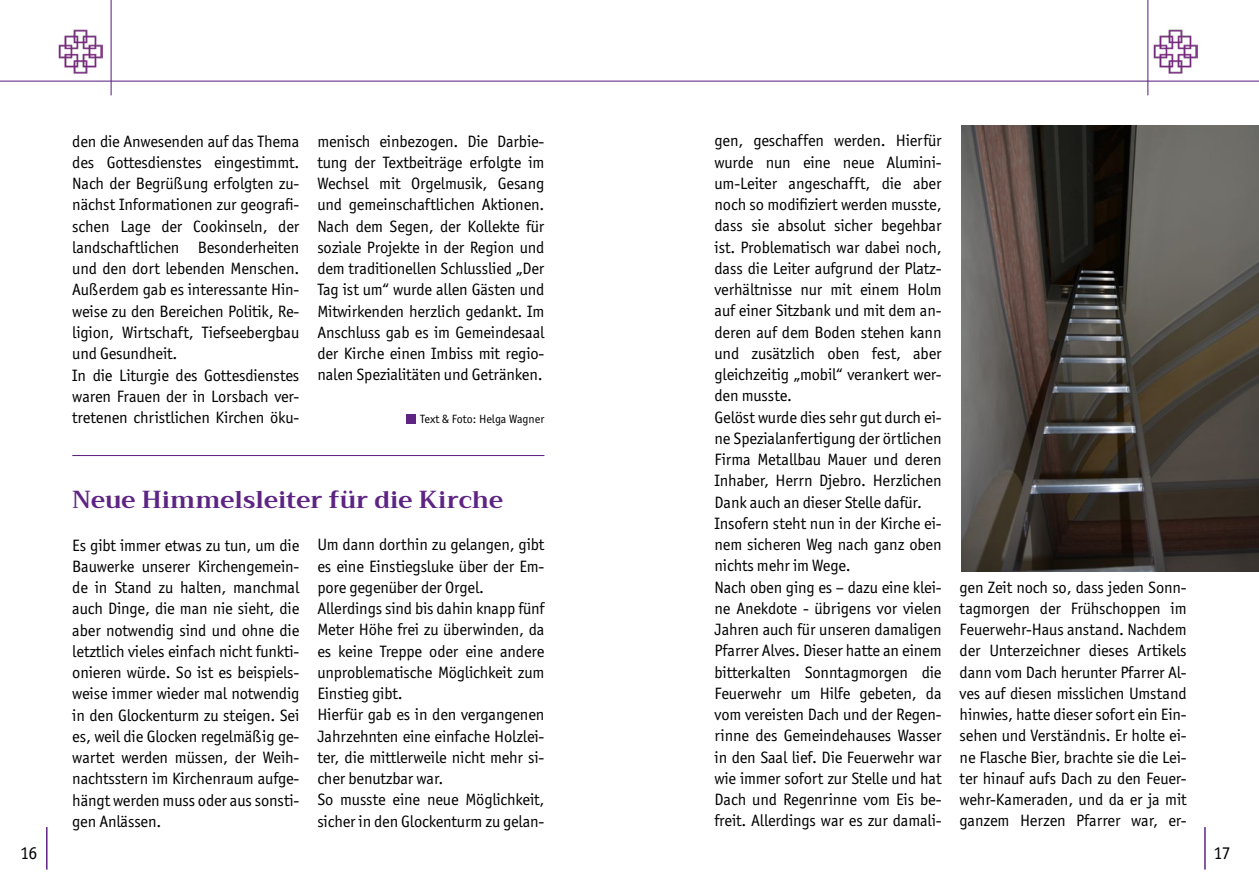
<style>
.page{position:relative;width:1259px;height:893px;background:#fff}
.page>*{position:absolute;margin:0;border:0;box-sizing:border-box;transform-origin:0 0}
.t1{font:700 24px "Trirong";color:#5e2483}
.t2{font:18px "Officina Sans ITC Std";color:#000}
.t3{font:16.5px/21.3px "Officina Sans ITC Std";letter-spacing:-.01em;color:#000}
.t4{font:12px "Officina Sans ITC Std";color:#000}
</style>
<div class="page">
<hr style="left:0;top:81px;width:1259px;height:1px;background:#5e2483">
<hr style="left:111px;top:0;width:1px;height:95px;background:#5e2483">
<hr style="left:1147px;top:0;width:1px;height:95px;background:#5e2483">
<img style="left:1153px;top:30px;width:44px;height:43px">
<img style="left:59px;top:30px;width:43px;height:43px">
<hr style="left:46px;top:827px;width:2px;height:43px;background:#5e2483">
<hr style="left:1204px;top:827px;width:1px;height:43px;background:#5e2483">
<div style="left:406px;top:414px;width:9px;height:9px;background:#5e2483"></div>
<hr style="left:72px;top:455px;width:472px;height:1px;background:#5e2483">
<img style="left:961px;top:125px;width:298px;height:447px">
<p class="t3" style="left:72px;top:130px;width:228px">den die Anwesenden auf das Thema des Gottesdienstes eingestimmt.<br>Nach der Begrüßung erfolgten zu&shy;nächst Informationen zur geografi&shy;schen Lage der Cookinseln, der landschaftlichen Besonderheiten und den dort lebenden Menschen.<br>Außerdem gab es interessante Hin&shy;weise zu den Bereichen Politik, Re&shy;ligion, Wirtschaft, Tiefseebergbau und Gesundheit.<br>In die Liturgie des Gottesdienstes waren Frauen der in Lorsbach ver&shy;tretenen christlichen Kirchen öku-</p>
<p class="t3" style="left:317px;top:130px;width:229px;text-align:justify">menisch einbezogen. Die Darbie&shy;tung der Textbeiträge erfolgte im Wechsel mit Orgelmusik, Gesang und gemeinschaftlichen Aktionen.<br>Nach dem Segen, der Kollekte für soziale Projekte in der Region und dem traditionellen Schlusslied „Der Tag ist um“ wurde allen Gästen und Mitwirkenden herzlich gedankt. Im Anschluss gab es im Gemeindesaal der Kirche einen Imbiss mit regio&shy;nalen Spezialitäten und Getränken.</p>
<p class="t4" style="left:420px;top:412px;width:126px">Text &amp; Foto: Helga Wagner</p>
<h1 class="t1" style="left:72px;top:480px;width:432px">Neue Himmelsleiter für die Kirche</h1>
<p class="t3" style="left:72px;top:534px;width:229px;text-align:justify">Es gibt immer etwas zu tun, um die Bauwerke unserer Kirchengemein&shy;de in Stand zu halten, manchmal auch Dinge, die man nie sieht, die aber notwendig sind und ohne die letztlich vieles einfach nicht funkti&shy;onieren würde. So ist es beispiels&shy;weise immer wieder mal notwendig in den Glockenturm zu steigen. Sei es, weil die Glocken regelmäßig ge&shy;wartet werden müssen, der Weih&shy;nachtsstern im Kirchenraum aufge&shy;hängt werden muss oder aus sonsti&shy;gen Anlässen.</p>
<p class="t3" style="left:317px;top:534px;width:228px">Um dann dorthin zu gelangen, gibt es eine Einstiegsluke über der Em&shy;pore gegenüber der Orgel.<br>Allerdings sind bis dahin knapp fünf<br>Meter Höhe frei zu überwinden, da es keine Treppe oder eine andere unproblematische Möglichkeit zum<br>Einstieg gibt.<br>Hierfür gab es in den vergangenen<br>Jahrzehnten eine einfache Holzlei&shy;ter, die mittlerweile nicht mehr si&shy;cher benutzbar war.<br>So musste eine neue Möglichkeit, sicher in den Glockenturm zu gelan-</p>
<p class="t3" style="left:714px;top:130px;width:229px">gen, geschaffen werden. Hierfür wurde nun eine neue Alumini&shy;um-Leiter angeschafft, die aber noch so modifiziert werden musste, dass sie absolut sicher begehbar ist. Problematisch war dabei noch, dass die Leiter aufgrund der Platz&shy;verhältnisse nur mit einem Holm auf einer Sitzbank und mit dem an&shy;deren auf dem Boden stehen kann und zusätzlich oben fest, aber gleichzeitig „mobil“ verankert wer&shy;den musste.<br>Gelöst wurde dies sehr gut durch ei&shy;ne Spezialanfertigung der örtlichen<br>Firma Metallbau Mauer und deren<br>Inhaber, Herrn Djebro. Herzlichen<br>Dank auch an dieser Stelle dafür.<br>Insofern steht nun in der Kirche ei&shy;nem sicheren Weg nach ganz oben nichts mehr im Wege.<br>Nach oben ging es – dazu eine klei&shy;ne Anekdote - übrigens vor vielen<br>Jahren auch für unseren damaligen<br>Pfarrer Alves. Dieser hatte an einem bitterkalten Sonntagmorgen die<br>Feuerwehr um Hilfe gebeten, da vom vereisten Dach und der Regen&shy;rinne des Gemeindehauses Wasser in den Saal lief. Die Feuerwehr war wie immer sofort zur Stelle und hat<br>Dach und Regenrinne vom Eis be&shy;freit. Allerdings war es zur damali-</p>
<p class="t3" style="left:959px;top:576px;width:229px;text-align:justify">gen Zeit noch so, dass jeden Sonn&shy;tagmorgen der Frühschoppen im Feuerwehr-Haus anstand. Nachdem der Unterzeichner dieses Artikels dann vom Dach herunter Pfarrer Al&shy;ves auf diesen misslichen Umstand hinwies, hatte dieser sofort ein Ein&shy;sehen und Verständnis. Er holte ei&shy;ne Flasche Bier, brachte sie die Lei&shy;ter hinauf aufs Dach zu den Feuer&shy;wehr-Kameraden, und da er ja mit ganzem Herzen Pfarrer war, er-</p>
<p class="t2" style="left:20px;top:842px;width:19px">16</p>
<p class="t2" style="left:1213px;top:842px;width:19px">17</p>
</div>
